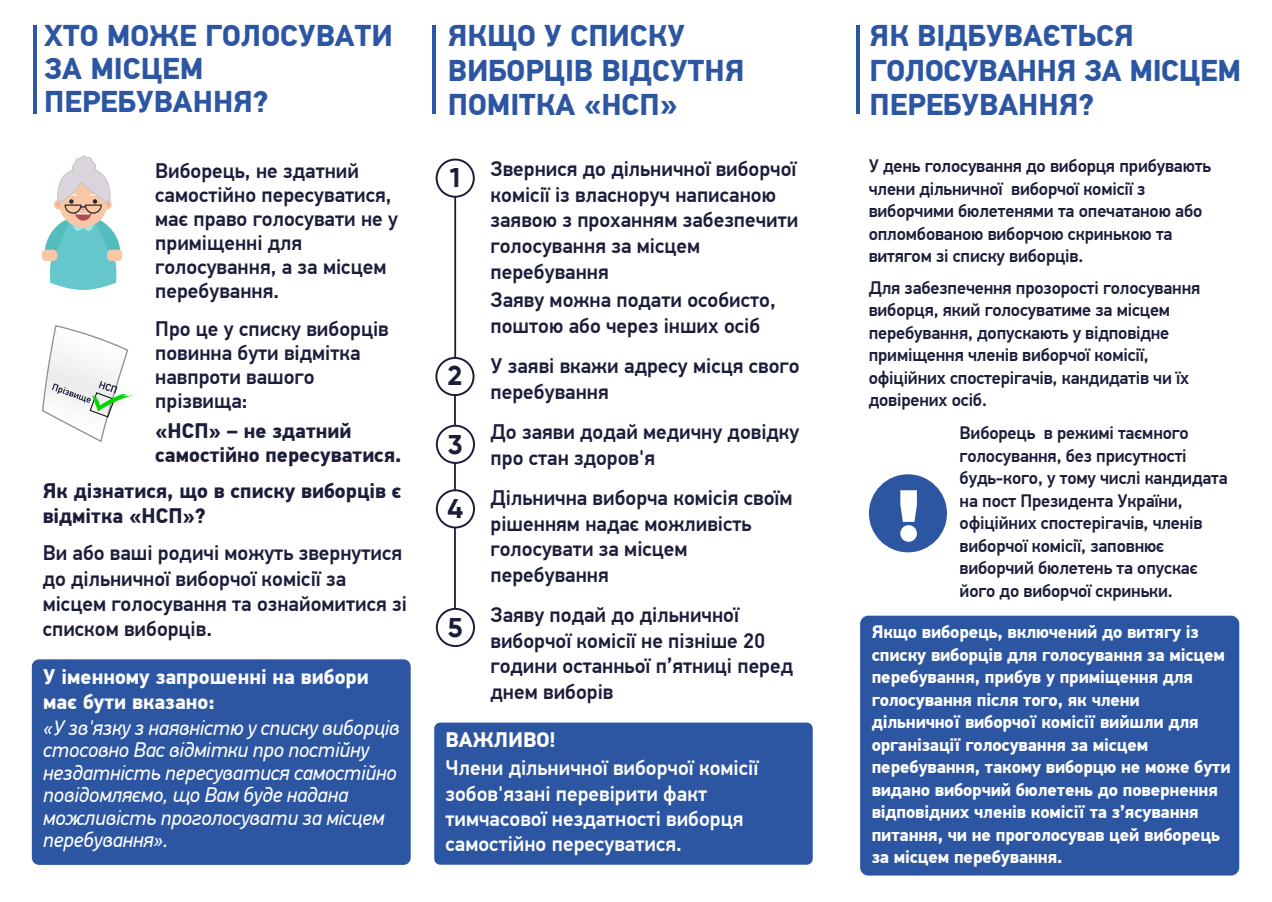
<style>
.page{position:relative;width:1272px;height:902px;background:#fff}
.page>*{position:absolute;margin:0;border:0;box-sizing:border-box;transform-origin:0 0}
.t1{font:800 72px "Gilroy";color:#fff}
.t2{font:700 30px/34.5px "PF Din Text Pro";color:#2d56a2}
.t3{font:700 27px "Gilroy";color:#1a1d39}
.t4{font:500 21px/25.5px "PF Din Text Pro";color:#1b1d3a}
.t5{font:italic 21px/22.5px "PF Din Text Pro";letter-spacing:-.01em;color:#fff}
.t6{font:500 21px/25.2px "PF Din Text Pro";color:#fff}
.t7{font:700 21px/25.2px "PF Din Text Pro";color:#1b1d3a}
.t8{font:700 21px/25.2px "PF Din Text Pro";color:#fff}
.t9{font:500 18px/22.5px "PF Din Text Pro";letter-spacing:-.01em;color:#1b1d3a}
.t10{font:700 18px/22.5px "PF Din Text Pro";letter-spacing:-.01em;color:#fff}
</style>
<div class="page">
<svg style="left:45px;top:156px;width:75px;height:134px"></svg>
<div style="left:42px;top:250px;width:15px;height:11px;background:#f9c7a6;border-radius:4px"></div>
<div style="left:107px;top:250px;width:15px;height:11px;background:#f9c7a6;border-radius:4px"></div>
<div style="left:868px;top:474px;width:78px;height:78px;background:#2d56a2;border-radius:50%"></div>
<hr style="left:34px;top:26px;width:3px;height:88px;background:#2d56a2">
<hr style="left:433px;top:26px;width:3px;height:88px;background:#2d56a2">
<hr style="left:856px;top:26px;width:3px;height:88px;background:#2d56a2">
<div style="left:435px;top:158px;width:40px;height:40px;border:2px solid #1a1d39;border-radius:50%"></div>
<div style="left:435px;top:357px;width:39px;height:39px;border:2px solid #1a1d39;border-radius:50%"></div>
<div style="left:436px;top:425px;width:39px;height:39px;border:2px solid #1a1d39;border-radius:50%"></div>
<hr style="left:454px;top:197px;width:2px;height:161px;background:#1a1d39">
<hr style="left:454px;top:394px;width:2px;height:31px;background:#1a1d39">
<div style="left:436px;top:489px;width:39px;height:39px;border:2px solid #1a1d39;border-radius:50%"></div>
<hr style="left:454px;top:463px;width:2px;height:27px;background:#1a1d39">
<div style="left:861px;top:617px;width:376px;height:257px;background:#2d56a2;border-radius:7px"></div>
<div style="left:860px;top:615px;width:379px;height:260px;border:2px solid #2d56a2;border-radius:7px"></div>
<div style="left:435px;top:723px;width:376px;height:140px;background:#2d56a2;border-radius:5px"></div>
<div style="left:434px;top:722px;width:378px;height:142px;border:2px solid #2d56a2;border-radius:5px"></div>
<div style="left:33px;top:660px;width:376px;height:203px;background:#2d56a2;border-radius:6px"></div>
<div style="left:32px;top:659px;width:378px;height:205px;border:2px solid #2d56a2;border-radius:6px"></div>
<svg style="left:42px;top:325px;width:91px;height:117px"></svg>
<div style="left:436px;top:608px;width:39px;height:39px;border:2px solid #1a1d39;border-radius:50%"></div>
<hr style="left:454px;top:527px;width:2px;height:81px;background:#1a1d39">
<h2 class="t2" style="left:44px;top:20px;width:350px;line-height:33px">ХТО МОЖЕ ГОЛОСУВАТИ<br>ЗА МІСЦЕМ<br>ПЕРЕБУВАННЯ?</h2>
<h2 class="t2" style="left:448px;top:19px;width:298px">ЯКЩО У СПИСКУ<br>ВИБОРЦІВ ВІДСУТНЯ<br>ПОМІТКА «НСП»</h2>
<h2 class="t2" style="left:869px;top:19px;width:373px">ЯК ВІДБУВАЄТЬСЯ<br>ГОЛОСУВАННЯ ЗА МІСЦЕМ<br>ПЕРЕБУВАННЯ?</h2>
<p class="t4" style="left:155px;top:159px;width:244px;line-height:24px">Виборець, не здатний самостійно пересуватися, має право голосувати не у приміщенні для голосування, а за місцем перебування.</p>
<p class="t4" style="left:155px;top:317px;width:235px;line-height:24px">Про це у списку виборців повинна бути відмітка навпроти вашого прізвища:</p>
<p class="t7" style="left:155px;top:419px;width:248px;line-height:24px">«НСП» – не здатний самостійно пересуватися.</p>
<p class="t7" style="left:43px;top:478px;width:360px">Як дізнатися, що в списку виборців є відмітка «НСП»?</p>
<p class="t4" style="left:43px;top:540px;width:366px">Ви або ваші родичі можуть звернутися до дільничної виборчої комісії за місцем голосування та ознайомитися зі списком виборців.</p>
<p class="t8" style="left:43px;top:664px;width:327px">У іменному запрошенні на вибори має бути вказано:</p>
<p class="t5" style="left:43px;top:716px;width:358px">«У зв'язку з наявністю у списку виборців стосовно Вас відмітки про постійну нездатність пересуватися самостійно повідомляємо, що Вам буде надана можливість проголосувати за місцем перебування».</p>
<p class="t3" style="left:450px;top:161px;width:12px">1</p>
<p class="t3" style="left:448px;top:358px;width:16px">2</p>
<p class="t3" style="left:448px;top:427px;width:16px">3</p>
<p class="t3" style="left:447px;top:492px;width:17px">4</p>
<p class="t3" style="left:448px;top:610px;width:16px">5</p>
<p class="t4" style="left:490px;top:157px;width:309px">Звернися до дільничної виборчої комісії із власноруч написаною заявою з проханням забезпечити голосування за місцем перебування</p>
<p class="t4" style="left:490px;top:287px;width:287px">Заяву можна подати особисто, поштою або через інших осіб</p>
<p class="t4" style="left:490px;top:353px;width:310px">У заяві вкажи адресу місця свого перебування</p>
<p class="t4" style="left:490px;top:419px;width:310px">До заяви додай медичну довідку про стан здоров'я</p>
<p class="t4" style="left:490px;top:485px;width:303px">Дільнична виборча комісія своїм рішенням надає можливість голосувати за місцем перебування</p>
<p class="t4" style="left:490px;top:602px;width:304px">Заяву подай до дільничної виборчої комісії не пізніше 20 години останньої п’ятниці перед днем виборів</p>
<p class="t8" style="left:445px;top:727px;width:112px">ВАЖЛИВО!</p>
<p class="t6" style="left:445px;top:755px;width:314px">Члени дільничної виборчої комісії зобов'язані перевірити факт тимчасової нездатності виборця самостійно пересуватися.</p>
<p class="t9" style="left:868px;top:155px;width:344px">У день голосування до виборця прибувають члени дільничної виборчої комісії з виборчими бюлетенями та опечатаною або опломбованою виборчою скринькою та витягом зі списку виборців.</p>
<p class="t9" style="left:868px;top:277px;width:333px">Для забезпечення прозорості голосування виборця, який голосуватиме за місцем перебування, допускають у відповідне приміщення членів виборчої комісії, офіційних спостерігачів, кандидатів чи їх довірених осіб.</p>
<h1 class="t1" style="left:897px;top:469px;width:24px">!</h1>
<p class="t9" style="left:959px;top:422px;width:270px">Виборець в режимі таємного голосування, без присутності будь-кого, у тому числі кандидата на пост Президента України, офіційних спостерігачів, членів виборчої комісії, заповнює виборчий бюлетень та опускає його до виборчої скриньки.</p>
<p class="t10" style="left:871px;top:621px;width:360px">Якщо виборець, включений до витягу із списку виборців для голосування за місцем перебування, прибув у приміщення для голосування після того, як члени дільничної виборчої комісії вийшли для організації голосування за місцем перебування, такому виборцю не може бути видано виборчий бюлетень до повернення відповідних членів комісії та з’ясування питання, чи не проголосував цей виборець за місцем перебування.</p>
</div>
